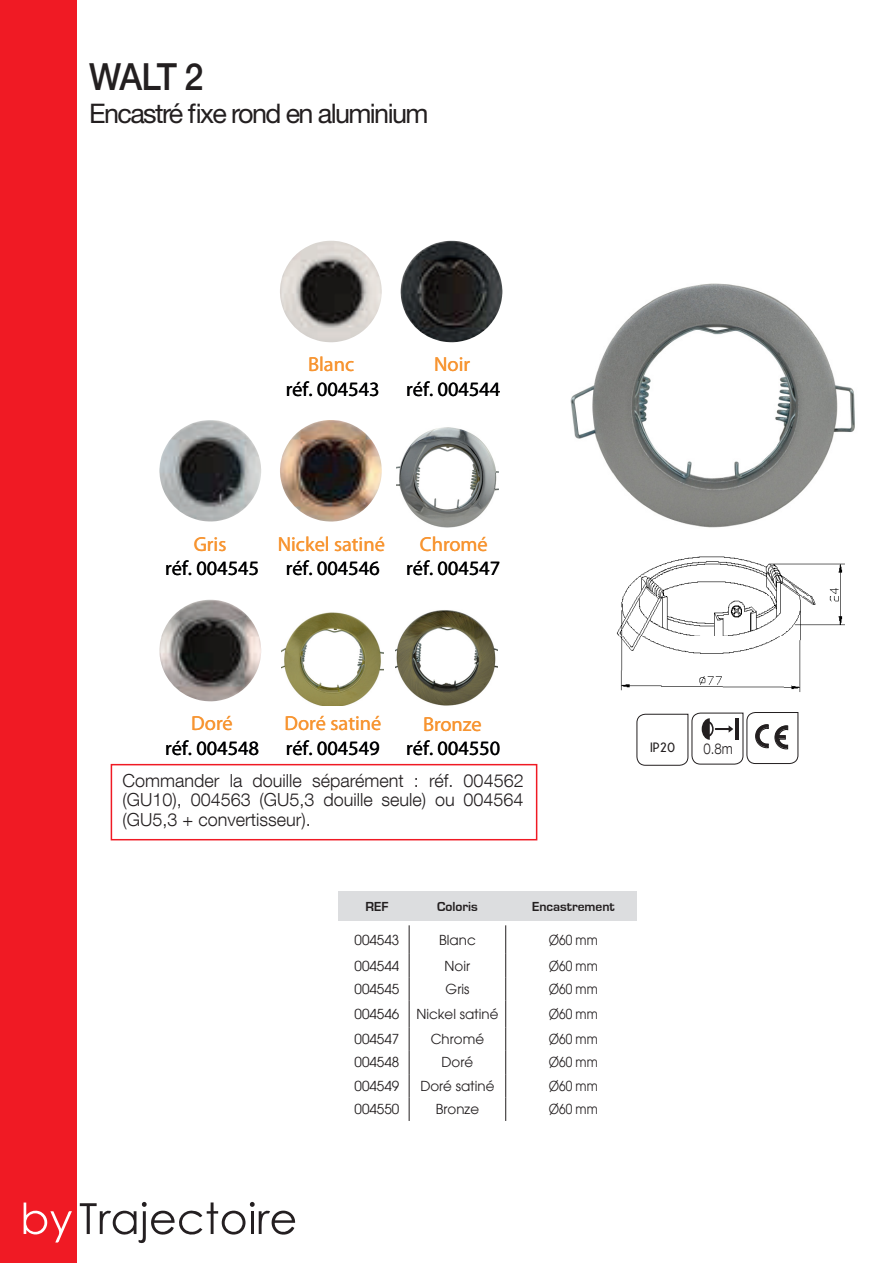
<style>
.page{position:relative;width:893px;height:1263px;background:#fff}
.page>*{position:absolute;margin:0;border:0;box-sizing:border-box;transform-origin:0 0}
.t1{font:500 37.5px "Helvetica Neue LT Std";color:#231f20;scale:.91 1}
.t2{font:27px "Helvetica Neue LT Std";letter-spacing:-.06em;color:#231f20}
.t3{font:300 20.4px/24.5px "Roboto Condensed";color:#000001;text-align:center}
.t4{font:700 20.4px/24.5px "Roboto Condensed";color:#f79532;text-align:center}
.t5{font:300 18px/19.5px "Helvetica Neue LT Com";color:#231f20;text-align:justify}
.t6{font:300 15px "Helvetica Neue LT Com";color:#231f20;scale:.88 1}
.t7{font:13.5px "Avant Garde";color:#231f20}
.t8{font:13.5px "Avant Garde";color:#231f20;scale:.88 1}
.t9{font:700 13.5px "Eurostile";color:#231f20}
.t10{font:700 13.5px "Champagne&Limousines";color:#231f20}
.s1{font-weight:700;color:#f79532}
.s2{font-weight:300;color:#000001}
</style>
<div class="page">
<div style="left:0;top:0;width:77px;height:1263px;background:#f01a24"></div>
<svg style="left:24px;top:1202px;width:48px;height:41px"></svg>
<svg style="left:80px;top:1202px;width:215px;height:41px"></svg>
<div style="left:338px;top:891px;width:299px;height:30px;background:#dcdddf"></div>
<svg style="left:409px;top:925px;width:1px;height:196px"></svg>
<svg style="left:505px;top:925px;width:1px;height:196px"></svg>
<div style="left:111px;top:764px;width:426px;height:76px;border:2px solid #f01a24"></div>
<svg style="left:636px;top:712px;width:163px;height:54px"></svg>
<img style="left:159px;top:420px;width:102px;height:101px">
<img style="left:400px;top:241px;width:102px;height:101px">
<img style="left:280px;top:420px;width:102px;height:101px">
<img style="left:159px;top:600px;width:102px;height:101px">
<img style="left:280px;top:241px;width:102px;height:101px">
<img style="left:396px;top:427px;width:102px;height:100px">
<img style="left:395px;top:610px;width:102px;height:96px">
<img style="left:281px;top:612px;width:102px;height:94px">
<img style="left:570px;top:283px;width:285px;height:282px">
<img style="left:601px;top:556px;width:243px;height:136px">
<p class="t1" style="left:89px;top:55px;width:127px">WALT 2</p>
<p class="t2" style="left:89px;top:97px;width:341px">Encastré fixe rond en aluminium</p>
<p class="t3" style="left:286px;top:352px;width:95px"><span class="s1">Blanc<br></span>réf. 004543</p>
<p class="t3" style="left:406px;top:352px;width:95px"><span class="s1">Noir<br></span>réf. 004544</p>
<p class="t3" style="left:165px;top:531px;width:95px"><span class="s1">Gris<br></span>réf. 004545</p>
<p class="t4" style="left:278px;top:531px;width:109px">Nickel satiné <span class="s2">réf. 004546</span></p>
<p class="t3" style="left:406px;top:531px;width:95px"><span class="s1">Chromé </span>réf. 004547</p>
<p class="t3" style="left:165px;top:711px;width:95px"><span class="s1">Doré<br></span>réf. 004548</p>
<p class="t4" style="left:285px;top:711px;width:98px;text-align:left">Doré satiné <span class="s2">réf. 004549</span></p>
<p class="t3" style="left:406px;top:711px;width:95px"><span class="s1">Bronze<br></span>réf. 004550</p>
<p class="t5" style="left:123px;top:770px;width:403px">Commander la douille séparément : réf. 004562 (GU10), 004563 (GU5,3 douille seule) ou 004564 (GU5,3 + convertisseur).</p>
<p class="t9" style="left:365px;top:899px;width:25px">REF</p>
<p class="t9" style="left:437px;top:899px;width:42px">Coloris</p>
<p class="t9" style="left:532px;top:899px;width:84px">Encastrement</p>
<p class="t7" style="left:355px;top:931px;width:46px">004543</p>
<p class="t7" style="left:439px;top:931px;width:38px">Blanc</p>
<p class="t8" style="left:549px;top:931px;width:57px">Ø60 mm</p>
<p class="t7" style="left:355px;top:957px;width:46px">004544</p>
<p class="t7" style="left:445px;top:957px;width:27px">Noir</p>
<p class="t8" style="left:549px;top:957px;width:57px">Ø60 mm</p>
<p class="t7" style="left:355px;top:981px;width:46px">004545</p>
<p class="t7" style="left:446px;top:981px;width:25px">Gris</p>
<p class="t8" style="left:549px;top:981px;width:57px">Ø60 mm</p>
<p class="t7" style="left:355px;top:1006px;width:46px">004546</p>
<p class="t7" style="left:416px;top:1006px;width:84px">Nickel satiné</p>
<p class="t8" style="left:549px;top:1006px;width:57px">Ø60 mm</p>
<p class="t7" style="left:355px;top:1031px;width:46px">004547</p>
<p class="t7" style="left:431px;top:1031px;width:55px">Chromé</p>
<p class="t8" style="left:549px;top:1031px;width:57px">Ø60 mm</p>
<p class="t7" style="left:355px;top:1054px;width:46px">004548</p>
<p class="t7" style="left:442px;top:1054px;width:33px">Doré</p>
<p class="t8" style="left:549px;top:1054px;width:57px">Ø60 mm</p>
<p class="t7" style="left:355px;top:1078px;width:46px">004549</p>
<p class="t7" style="left:420px;top:1078px;width:76px">Doré satiné</p>
<p class="t8" style="left:549px;top:1078px;width:57px">Ø60 mm</p>
<p class="t7" style="left:355px;top:1101px;width:46px">004550</p>
<p class="t7" style="left:436px;top:1101px;width:45px">Bronze</p>
<p class="t8" style="left:549px;top:1101px;width:57px">Ø60 mm</p>
<p class="t10" style="left:650px;top:740px;width:26px">IP20</p>
<p class="t6" style="left:703px;top:739px;width:35px">0.8m</p>
</div>
